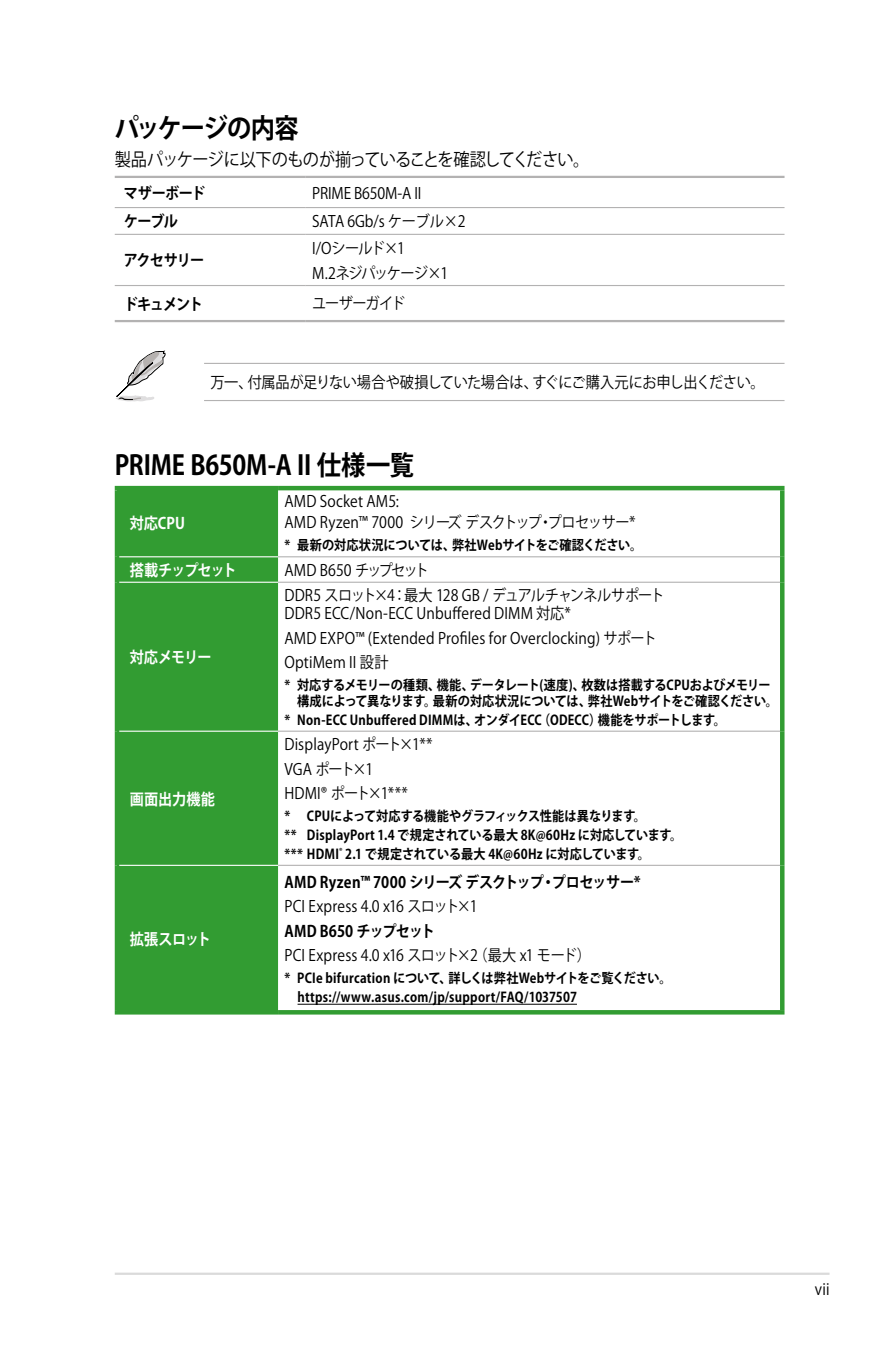
<style>
.page{position:relative;width:893px;height:1346px;background:#fff}
.page>*{position:absolute;margin:0;border:0;box-sizing:border-box;transform-origin:0 0}
.t1{font:700 27px "Koz Go Pro";letter-spacing:-.015em;color:#000;scale:.9 1}
.t2{font:700 27px "Koz Go Pro";letter-spacing:-.045em;color:#000;scale:.9 1}
.t3{font:18px "Koz Go Pro";letter-spacing:-.05em;color:#000;scale:.9 1}
.t4{font:15.75px/24.3px "Koz Go Pro";letter-spacing:-.005em;color:#000;scale:.9 1}
.t5{font:15.75px/24.3px "Koz Go Pro";letter-spacing:.015em;color:#000;scale:.9 1}
.t6{font:15.75px "Koz Go Pro";letter-spacing:-.025em;color:#000;scale:.9 1}
.t7{font:700 15.75px "Koz Go Pro";letter-spacing:-.02em;color:#000;scale:.9 1}
.t8{font:700 15.75px "Koz Go Pro";letter-spacing:-.01em;color:#fff;scale:.9 1}
.t9{font:700 15.75px "Koz Go Pro";letter-spacing:-.05em;color:#000;scale:.9 1}
.t10{font:15.75px/25.2px "Koz Go Pro";letter-spacing:-.07em;color:#000;scale:.9 1}
.t11{font:15.75px "Koz Go Pro";letter-spacing:-.06em;color:#000;scale:.9 1}
.t12{font:700 15.75px "Koz Go Pro";letter-spacing:-.03em;color:#000;scale:.9 1}
.t13{font:700 15.75px "Koz Go Pro";letter-spacing:-.065em;color:#fff;scale:.9 1}
.t14{font:15.75px "Koz Go Pro";letter-spacing:-.055em;color:#000;scale:.9 1}
.t15{font:700 13.5px/18.9px "Koz Go Pro";color:#000;scale:.9 1}
</style>
<div class="page">
<hr style="left:115px;top:1272px;width:714px;height:3px;background:#dadada">
<div style="left:119px;top:490px;width:159px;height:520px;background:#329c32"></div>
<hr style="left:115px;top:486px;width:163px;height:4px;background:#329c32">
<hr style="left:115px;top:490px;width:4px;height:67px;background:#329c32">
<hr style="left:278px;top:486px;width:506px;height:4px;background:#329c32">
<hr style="left:780px;top:490px;width:4px;height:67px;background:#329c32">
<hr style="left:115px;top:557px;width:4px;height:25px;background:#329c32">
<hr style="left:780px;top:557px;width:4px;height:25px;background:#329c32">
<hr style="left:115px;top:582px;width:4px;height:149px;background:#329c32">
<hr style="left:780px;top:582px;width:4px;height:149px;background:#329c32">
<hr style="left:115px;top:731px;width:4px;height:134px;background:#329c32">
<hr style="left:780px;top:731px;width:4px;height:134px;background:#329c32">
<hr style="left:115px;top:865px;width:4px;height:145px;background:#329c32">
<hr style="left:780px;top:865px;width:4px;height:145px;background:#329c32">
<hr style="left:115px;top:1010px;width:163px;height:4px;background:#329c32">
<svg style="left:278px;top:1010px;width:506px;height:4px;background:#359d35"></svg>
<hr style="left:119px;top:556px;width:159px;height:1px;background:#fff">
<hr style="left:119px;top:582px;width:159px;height:1px;background:#fff">
<hr style="left:119px;top:730px;width:159px;height:2px;background:#fff">
<hr style="left:119px;top:865px;width:159px;height:1px;background:#fff">
<hr style="left:278px;top:556px;width:502px;height:1px;background:#b3b2b2">
<hr style="left:278px;top:582px;width:502px;height:1px;background:#b3b2b2">
<hr style="left:278px;top:730px;width:502px;height:2px;background:#b3b2b2">
<hr style="left:278px;top:865px;width:502px;height:1px;background:#b3b2b2">
<hr style="left:298px;top:1004px;width:279px;height:1px;background:#000">
<hr style="left:115px;top:176px;width:191px;height:2px;background:#b3b2b2">
<hr style="left:306px;top:176px;width:478px;height:2px;background:#b3b2b2">
<hr style="left:115px;top:320px;width:191px;height:2px;background:#b3b2b2">
<hr style="left:306px;top:320px;width:478px;height:2px;background:#b3b2b2">
<hr style="left:115px;top:207px;width:191px;height:1px;background:#b3b2b2">
<hr style="left:306px;top:207px;width:478px;height:1px;background:#b3b2b2">
<hr style="left:115px;top:234px;width:191px;height:1px;background:#b3b2b2">
<hr style="left:306px;top:234px;width:478px;height:1px;background:#b3b2b2">
<hr style="left:115px;top:285px;width:191px;height:1px;background:#b3b2b2">
<hr style="left:306px;top:285px;width:478px;height:1px;background:#b3b2b2">
<hr style="left:204px;top:363px;width:580px;height:1px;background:#b3b2b2">
<hr style="left:204px;top:400px;width:580px;height:1px;background:#b3b2b2">
<svg style="left:115px;top:351px;width:51px;height:51px"></svg>
<h1 class="t2" style="left:115px;top:110px;width:206px">パッケージの内容</h1>
<h2 class="t3" style="left:115px;top:148px;width:529px">製品パッケージに以下のものが揃っていることを確認してください。</h2>
<p class="t9" style="left:124px;top:183px;width:92px">マザーボード</p>
<p class="t4" style="left:312px;top:181px;width:123px">PRIME B650M-A II</p>
<p class="t9" style="left:124px;top:211px;width:62px">ケーブル</p>
<p class="t4" style="left:312px;top:210px;width:172px">SATA 6Gb/s ケーブル×2</p>
<p class="t9" style="left:124px;top:250px;width:91px">アクセサリー</p>
<p class="t10" style="left:312px;top:236px;width:153px">I/Oシールド×1<br>M.2ネジパッケージ×1</p>
<p class="t9" style="left:124px;top:294px;width:89px">ドキュメント</p>
<p class="t14" style="left:312px;top:293px;width:105px">ユーザーガイド</p>
<p class="t6" style="left:210px;top:372px;width:617px">万一、付属品が足りない場合や破損していた場合は、すぐにご購入元にお申し出ください。</p>
<h1 class="t1" style="left:115px;top:448px;width:334px">PRIME B650M-A II 仕様一覧</h1>
<p class="t8" style="left:130px;top:513px;width:63px">対応CPU</p>
<p class="t4" style="left:284px;top:491px;width:392px;line-height:21.2px">AMD Socket AM5:<br>AMD Ryzen™ 7000 シリーズ デスクトップ・プロセッサー*</p>
<p class="t15" style="left:284px;top:537px;width:399px">* 最新の対応状況については、弊社Webサイトをご確認ください。</p>
<p class="t13" style="left:130px;top:560px;width:120px">搭載チップセット</p>
<p class="t11" style="left:284px;top:560px;width:162px">AMD B650 チップセット</p>
<p class="t8" style="left:130px;top:647px;width:93px">対応メモリー</p>
<p class="t8" style="left:130px;top:789px;width:96px">画面出力機能</p>
<p class="t8" style="left:130px;top:929px;width:92px">拡張スロット</p>
<p class="t4" style="left:284px;top:587px;width:424px;line-height:18px">DDR5 スロット×4：最大 128 GB / デュアルチャンネルサポート<br>DDR5 ECC/Non-ECC Unbuffered DIMM 対応*</p>
<p class="t5" style="left:284px;top:626px;width:415px">AMD EXPO™ (Extended Profiles for Overclocking) サポート<br>OptiMem II 設計</p>
<p class="t15" style="left:297px;top:678px;width:536px;line-height:15.8px;text-indent:-13px">* 対応するメモリーの種類、機能、データレート(速度)、枚数は搭載するCPUおよびメモリー構成によって異なります。最新の対応状況については、弊社Webサイトをご確認ください。</p>
<p class="t15" style="left:284px;top:711px;width:492px">* Non-ECC Unbuffered DIMMは、オンダイECC（ODECC）機能をサポートします。</p>
<p class="t4" style="left:284px;top:733px;width:166px">DisplayPort ポート×1**<br>VGA ポート×1<br>HDMI® ポート×1***</p>
<p class="t15" style="left:284px;top:807px;width:443px">* CPUによって対応する機能やグラフィックス性能は異なります。<br>** DisplayPort 1.4 で規定されている最大 8K@60Hz に対応しています。*** HDMI<sup>®</sup> 2.1 で規定されている最大 4K@60Hz に対応しています。</p>
<p class="t7" style="left:284px;top:872px;width:397px">AMD Ryzen™ 7000 シリーズ デスクトップ・プロセッサー*</p>
<p class="t4" style="left:284px;top:895px;width:216px">PCI Express 4.0 x16 スロット×1</p>
<p class="t12" style="left:284px;top:921px;width:169px">AMD B650 チップセット</p>
<p class="t4" style="left:284px;top:944px;width:342px">PCI Express 4.0 x16 スロット×2（最大 x1 モード）</p>
<p class="t15" style="left:298px;top:970px;width:417px;text-indent:-13px">* PCIe bifurcation について、詳しくは弊社Webサイトをご覧ください。https://www.asus.com/jp/support/FAQ/1037507</p>
<p class="t4" style="left:815px;top:1277px;width:18px">vii</p>
</div>
